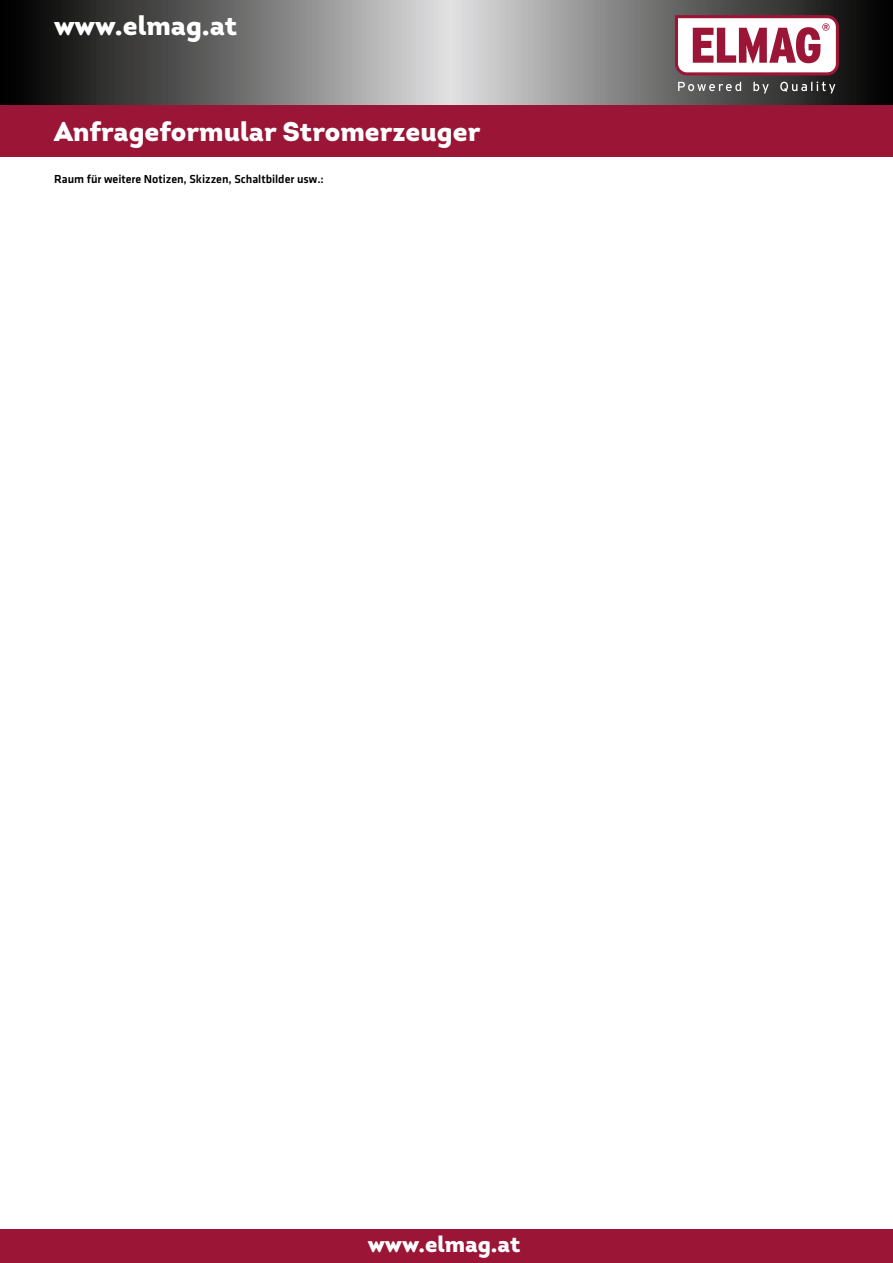
<style>
.page{position:relative;width:893px;height:1263px;background:#fff}
.page>*{position:absolute;margin:0;border:0;box-sizing:border-box;transform-origin:0 0}
.t1{font:900 27px "Intro";color:#fff}
.t2{font:900 22.5px "Intro";color:#fff}
.t3{font:12px "Klavika Medium TF";color:#000}
</style>
<div class="page">
<svg style="left:0;top:0;width:893px;height:105px;background:#727171"></svg>
<div style="left:0;top:1229px;width:893px;height:34px;background:#9b1636"></div>
<svg style="left:675px;top:15px;width:164px;height:78px"></svg>
<div style="left:0;top:105px;width:893px;height:51px;background:#9b1636"></div>
<h1 class="t1" style="left:54px;top:8px;width:185px">www.elmag.at</h1>
<h1 class="t1" style="left:54px;top:113px;width:428px">Anfrageformular Stromerzeuger</h1>
<p class="t3" style="left:54px;top:172px;width:271px">Raum für weitere Notizen, Skizzen, Schaltbilder usw.:</p>
<h2 class="t2" style="left:368px;top:1229px;width:154px">www.elmag.at</h2>
</div>
